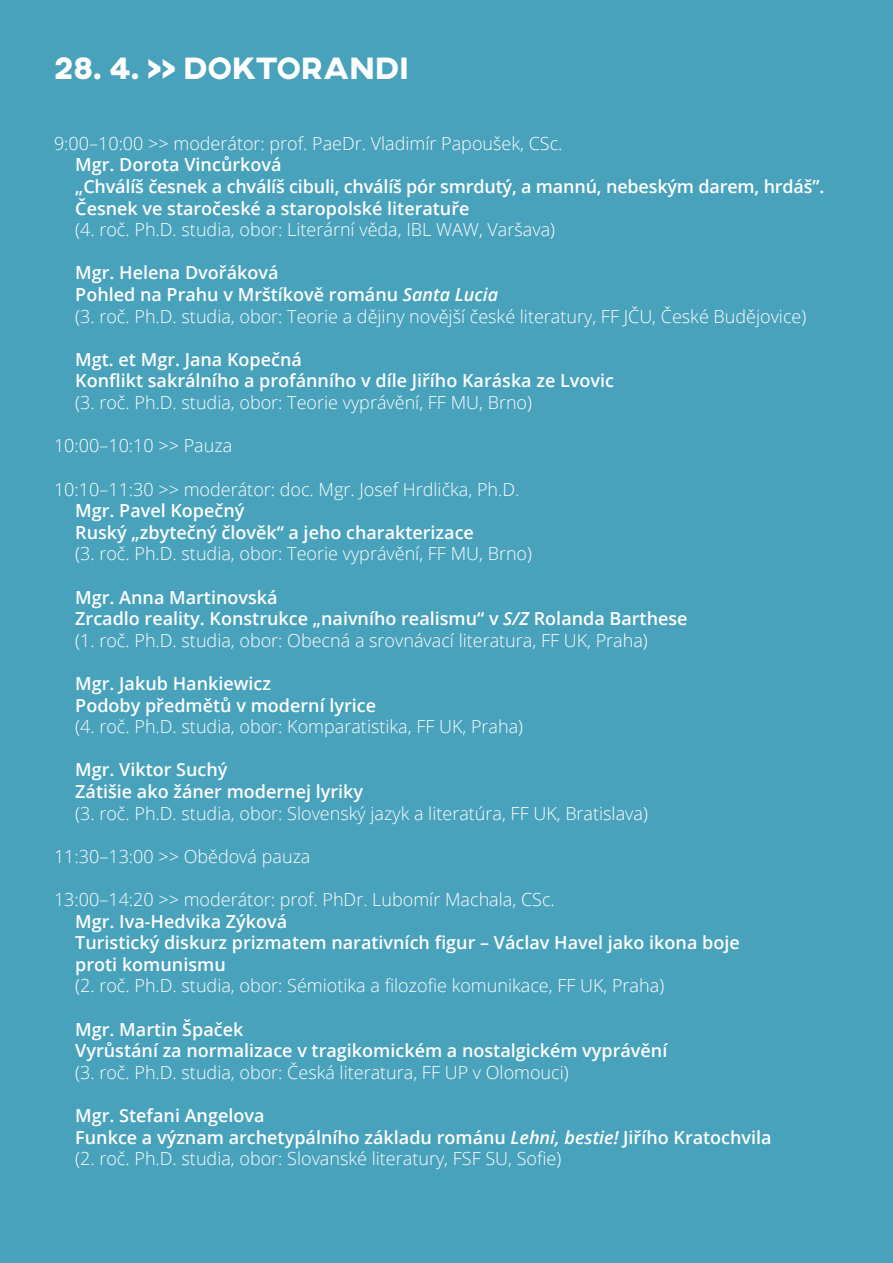
<style>
.page{position:relative;width:893px;height:1263px;background:#48a2bb}
.page>*{position:absolute;margin:0;border:0;box-sizing:border-box;transform-origin:0 0}
.t1{font:800 31.5px "AXIS";color:#fff}
.t2{font:600 18px/21.6px "Open Sans";color:#fff}
.t3{font:300 18px/21.6px "Open Sans";color:#fff}
.s1{font-weight:600}
.s2{font-weight:600;font-style:italic}
.s3{font-style:italic}
.s4{font-weight:300}
</style>
<div class="page">
<h1 class="t1" style="left:54px;top:48px;width:357px">28. 4. &gt;&gt; DOKTORANDI</h1>
<p class="t3" style="left:54px;top:132px;width:510px">9:00–10:00 &gt;&gt; moderátor: prof. PaeDr. Vladimír Papoušek, CSc.</p>
<p class="t2" style="left:75px;top:154px;width:750px">Mgr. Dorota Vincůrková<br>„Chválíš česnek a chválíš cibuli, chválíš pór smrdutý, a mannú, nebeským darem, hrdáš”.<br>Česnek ve staročeské a staropolské literatuře</p>
<p class="t3" style="left:75px;top:218px;width:481px">(4. roč. Ph.D. studia, obor: Literární věda, IBL WAW, Varšava)</p>
<p class="t3" style="left:75px;top:262px;width:733px"><span class="s1">Mgr. Helena Dvořáková<br>Pohled na Prahu v Mrštíkově románu</span> <span class="s2">Santa Lucia<br></span>(3. roč. Ph.D. studia, obor: Teorie a dějiny novější české literatury, FF JČU, České Budějovice)</p>
<p class="t2" style="left:75px;top:348px;width:540px">Mgt. et Mgr. Jana Kopečná<br>Konflikt sakrálního a profánního v díle Jiřího Karáska ze Lvovic</p>
<p class="t3" style="left:75px;top:391px;width:458px">(3. roč. Ph.D. studia, obor: Teorie vyprávění, FF MU, Brno)</p>
<p class="t3" style="left:54px;top:434px;width:180px">10:00–10:10 &gt;&gt; Pauza</p>
<p class="t3" style="left:54px;top:478px;width:467px">10:10–11:30 &gt;&gt; moderátor: doc. Mgr. Josef Hrdlička, Ph.D.</p>
<p class="t2" style="left:75px;top:499px;width:400px">Mgr. Pavel Kopečný<br>Ruský „zbytečný člověk“ a jeho charakterizace</p>
<p class="t3" style="left:75px;top:542px;width:458px">(3. roč. Ph.D. studia, obor: Teorie vyprávění, FF MU, Brno)</p>
<p class="t2" style="left:75px;top:586px;width:614px">Mgr. Anna Martinovská<br>Zrcadlo reality. Konstrukce „naivního realismu“ v <span class="s3">S/Z</span> Rolanda Barthese <span class="s4">(1. roč. Ph.D. studia, obor: Obecná a srovnávací literatura, FF UK, Praha)</span></p>
<p class="t2" style="left:75px;top:672px;width:302px">Mgr. Jakub Hankiewicz<br>Podoby předmětů v moderní lyrice</p>
<p class="t3" style="left:75px;top:715px;width:449px">(4. roč. Ph.D. studia, obor: Komparatistika, FF UK, Praha)</p>
<p class="t2" style="left:75px;top:759px;width:289px">Mgr. Viktor Suchý<br>Zátišie ako žáner modernej lyriky</p>
<p class="t3" style="left:75px;top:802px;width:574px">(3. roč. Ph.D. studia, obor: Slovenský jazyk a literatúra, FF UK, Bratislava)</p>
<p class="t3" style="left:54px;top:845px;width:258px">11:30–13:00 &gt;&gt; Obědová pauza</p>
<p class="t3" style="left:54px;top:888px;width:502px">13:00–14:20 &gt;&gt; moderátor: prof. PhDr. Lubomír Machala, CSc.</p>
<p class="t2" style="left:75px;top:910px;width:666px">Mgr. Iva-Hedvika Zýková<br>Turistický diskurz prizmatem narativních figur – Václav Havel jako ikona boje proti komunismu</p>
<p class="t3" style="left:75px;top:974px;width:590px">(2. roč. Ph.D. studia, obor: Sémiotika a filozofie komunikace, FF UK, Praha)</p>
<p class="t2" style="left:75px;top:1018px;width:594px">Mgr. Martin Špaček<br>Vyrůstání za normalizace v tragikomickém a nostalgickém vyprávění</p>
<p class="t3" style="left:75px;top:1061px;width:495px">(3. roč. Ph.D. studia, obor: Česká literatura, FF UP v Olomouci)</p>
<p class="t2" style="left:75px;top:1104px;width:698px">Mgr. Stefani Angelova<br>Funkce a význam archetypálního základu románu <span class="s3">Lehni, bestie!</span> Jiřího Kratochvila <span class="s4">(2. roč. Ph.D. studia, obor: Slovanské literatury, FSF SU, Sofie)</span></p>
</div>
